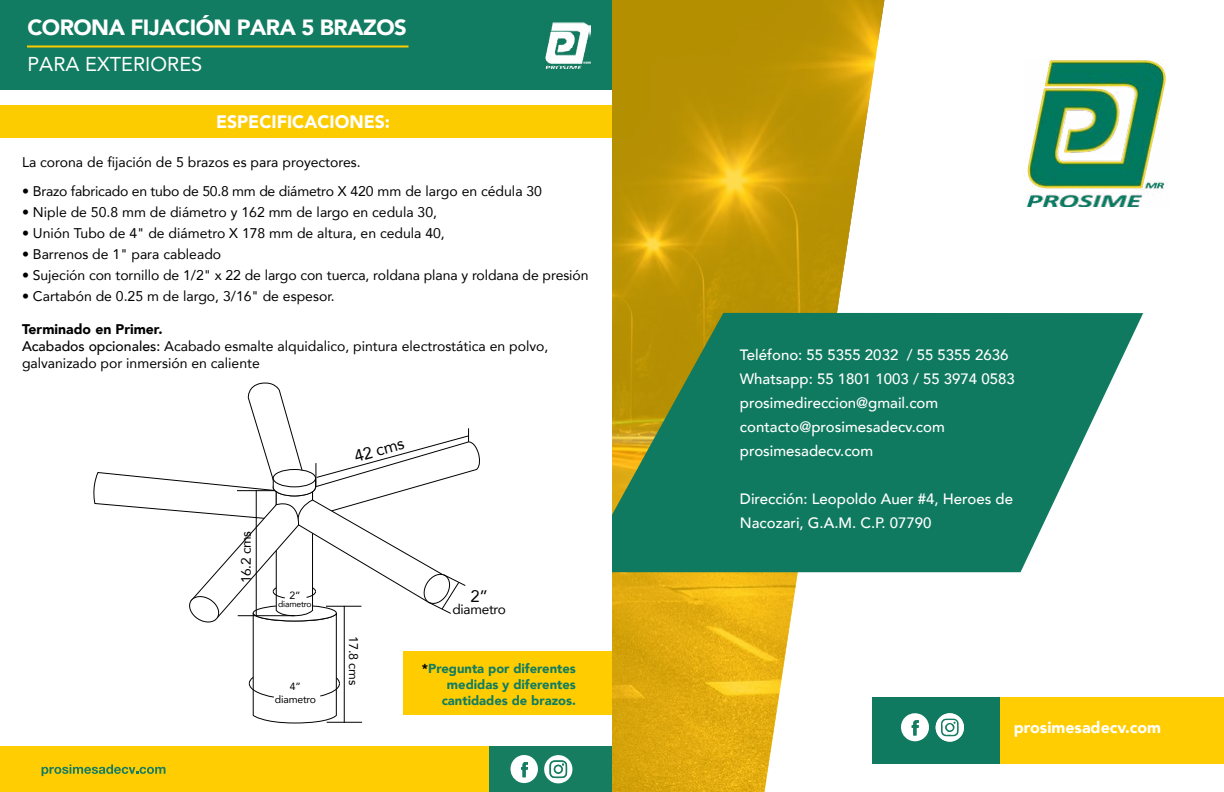
<style>
.page{position:relative;width:1224px;height:792px;background:#fff}
.page>*{position:absolute;margin:0;border:0;box-sizing:border-box;transform-origin:0 0}
.t1{font:900 22px "Avenir";letter-spacing:-.025em;color:#fff}
.t2{font:20px "Avenir";color:#fff}
.t3{font:900 18px "Avenir";color:#fff}
.t4{font:16.6px "Avenir";color:#000}
.t5{font:900 16px "Avenir";color:#fff}
.t6{font:500 15px/24px "Avenir";color:#fff}
.t7{font:14px/16.8px "Avenir";color:#000}
.t8{font:13.6px "Avenir";letter-spacing:-.015em;color:#000}
.t9{font:900 13px/15.6px "Avenir";color:#127d61;text-align:right}
.t10{font:12.6px "Avenir";color:#000}
.t11{font:10.4px/12.5px "Avenir";letter-spacing:-.015em;color:#000;text-align:center}
.t12{font:8.5px "Avenir";letter-spacing:-.015em;color:#000}
.s1{font-weight:900}
.s2{font-weight:500}
.s3{color:#020304}
</style>
<div class="page">
<div style="left:0;top:0;width:612px;height:90px;background:#117c61"></div>
<img style="left:545px;top:22px;width:45px;height:47px">
<hr style="left:27px;top:46px;width:382px;height:2px;background:#fdcc00">
<div style="left:488px;top:746px;width:124px;height:46px;background:#117c61"></div>
<div style="left:0;top:105px;width:612px;height:33px;background:#fdcc00"></div>
<svg style="left:93px;top:382px;width:388px;height:342px"></svg>
<div style="left:404px;top:652px;width:208px;height:63px;background:#fc0"></div>
<div style="left:0;top:747px;width:596px;height:45px;background:#ffcd02"></div>
<svg style="left:42px;top:764px;width:123px;height:12px"></svg>
<div style="left:490px;top:747px;width:122px;height:45px;background:#177d61"></div>
<svg style="left:510px;top:755px;width:62px;height:28px"></svg>
<div style="left:875px;top:697px;width:349px;height:67px;background:#ffcd02"></div>
<div style="left:872px;top:697px;width:127px;height:67px;background:#107a60"></div>
<svg style="left:612px;top:0;width:272px;height:792px"></svg>
<svg style="left:612px;top:313px;width:531px;height:259px;background:#398b6b"></svg>
<img style="left:1025px;top:60px;width:141px;height:146px">
<svg style="left:901px;top:713px;width:28px;height:28px"></svg>
<svg style="left:936px;top:713px;width:28px;height:29px"></svg>
<h1 class="t1" style="left:27px;top:8px;width:381px">CORONA FIJACIÓN PARA 5 BRAZOS</h1>
<h2 class="t2" style="left:27px;top:48px;width:176px">PARA EXTERIORES</h2>
<p class="t3" style="left:216px;top:106px;width:176px">ESPECIFICACIONES:</p>
<p class="t7" style="left:22px;top:153px;width:340px">La corona de fijación de 5 brazos es para proyectores.</p>
<p class="t7" style="left:22px;top:182px;width:522px">• Brazo fabricado en tubo de 50.8 mm de diámetro X 420 mm de largo en cédula 30</p>
<p class="t7" style="left:22px;top:203px;width:417px">• Niple de 50.8 mm de diámetro y 162 mm de largo en cedula 30,</p>
<p class="t7" style="left:22px;top:224px;width:424px">• Unión Tubo de 4" de diámetro X 178 mm de altura, en cedula 40,</p>
<p class="t7" style="left:22px;top:245px;width:201px">• Barrenos de 1" para cableado</p>
<p class="t7" style="left:22px;top:266px;width:568px">• Sujeción con tornillo de 1/2" x 22 de largo con tuerca, roldana plana y roldana de presión</p>
<p class="t7" style="left:22px;top:287px;width:314px">• Cartabón de 0.25 m de largo, 3/16" de espesor.</p>
<p class="t7" style="left:22px;top:321px;width:528px"><span class="s1">Terminado en Primer.<br></span><span class="s2">Acabados opcionales:</span> Acabado esmalte alquidalico, pintura electrostática en polvo, galvanizado por inmersión en caliente</p>
<p class="t8" style="left:235px;top:583px;width:54px;rotate:-90deg">16.2 cms</p>
<p class="t11" style="left:289px;top:589px;width:13px">2”</p>
<p class="t12" style="left:278px;top:597px;width:35px">diametro</p>
<p class="t11" style="left:275px;top:680px;width:43px">4” diametro</p>
<p class="t4" style="left:351px;top:443px;width:52px;rotate:-15deg">42 cms</p>
<p class="t10" style="left:364px;top:636px;width:50px;rotate:90deg">17.8 cms</p>
<p class="t4" style="left:470px;top:583px;width:19px">2”</p>
<p class="t8" style="left:452px;top:598px;width:55px">diametro</p>
<p class="t9" style="left:422px;top:661px;width:156px"><span class="s3">*</span>Pregunta por diferentes medidas y diferentes cantidades de brazos.</p>
<p class="t6" style="left:740px;top:342px;width:276px">Teléfono: 55 5355 2032 / 55 5355 2636<br>Whatsapp: 55 1801 1003 / 55 3974 0583 prosimedireccion@gmail.com contacto@prosimesadecv.com prosimesadecv.com</p>
<p class="t6" style="left:740px;top:486px;width:275px">Dirección: Leopoldo Auer #4, Heroes de<br>Nacozari, G.A.M. C.P. 07790</p>
<p class="t5" style="left:1014px;top:714px;width:149px">prosimesadecv.com</p>
</div>
